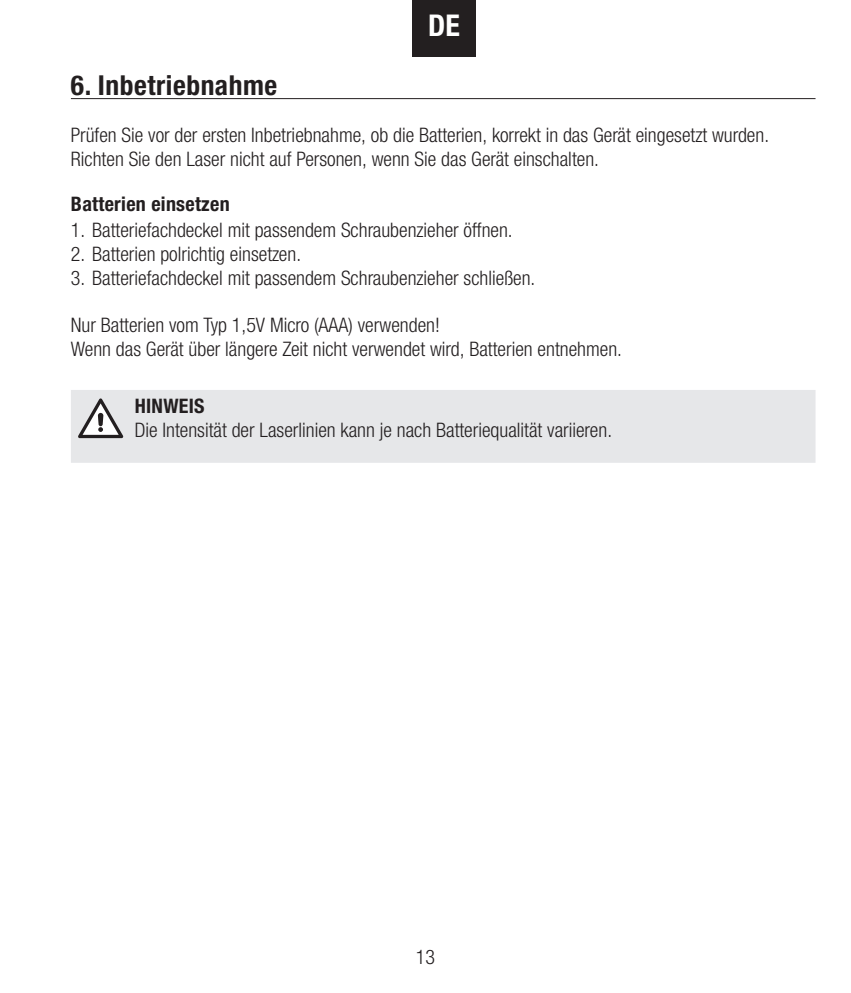
<style>
.page{position:relative;width:851px;height:993px;background:#fff}
.page>*{position:absolute;margin:0;border:0;box-sizing:border-box;transform-origin:0 0}
.t1{font:700 condensed 30px "Helvetica Neue LTW1 G";color:#fff}
.t2{font:700 condensed 27.5px "Helvetica Neue LTW1 G";letter-spacing:.02em;color:#231f20}
.t3{font:300 condensed 20px/23.8px "Helvetica Neue LTW1 G";color:#231f20}
.t4{font:700 condensed 20px "Helvetica Neue LTW1 G";letter-spacing:.015em;color:#231f20}
</style>
<div class="page">
<div style="left:412px;top:0;width:64px;height:57px;background:#231f20"></div>
<hr style="left:71px;top:98px;width:744px;height:1px;background:#231f20">
<div style="left:71px;top:390px;width:744px;height:72px;background:#e6e7e9"></div>
<svg style="left:78px;top:398px;width:45px;height:40px"></svg>
<h1 class="t1" style="left:428px;top:7px;width:33px">DE</h1>
<h2 class="t2" style="left:71px;top:68px;width:208px">6. Inbetriebnahme</h2>
<p class="t3" style="left:71px;top:123px;width:699px">Prüfen Sie vor der ersten Inbetriebnahme, ob die Batterien, korrekt in das Gerät eingesetzt wurden.<br>Richten Sie den Laser nicht auf Personen, wenn Sie das Gerät einschalten.</p>
<p class="t4" style="left:71px;top:192px;width:160px">Batterien einsetzen</p>
<p class="t3" style="left:71px;top:218px;width:443px">1. Batteriefachdeckel mit passendem Schraubenzieher öffnen.</p>
<p class="t3" style="left:71px;top:242px;width:232px">2. Batterien polrichtig einsetzen.</p>
<p class="t3" style="left:71px;top:266px;width:466px">3. Batteriefachdeckel mit passendem Schraubenzieher schließen.</p>
<p class="t3" style="left:71px;top:313px;width:552px">Nur Batterien vom Typ 1,5V Micro (AAA) verwenden!<br>Wenn das Gerät über längere Zeit nicht verwendet wird, Batterien entnehmen.</p>
<p class="t4" style="left:135px;top:393px;width:71px">HINWEIS</p>
<p class="t3" style="left:135px;top:417px;width:479px">Die Intensität der Laserlinien kann je nach Batteriequalität variieren.</p>
<p class="t3" style="left:416px;top:945px;width:21px">13</p>
</div>
